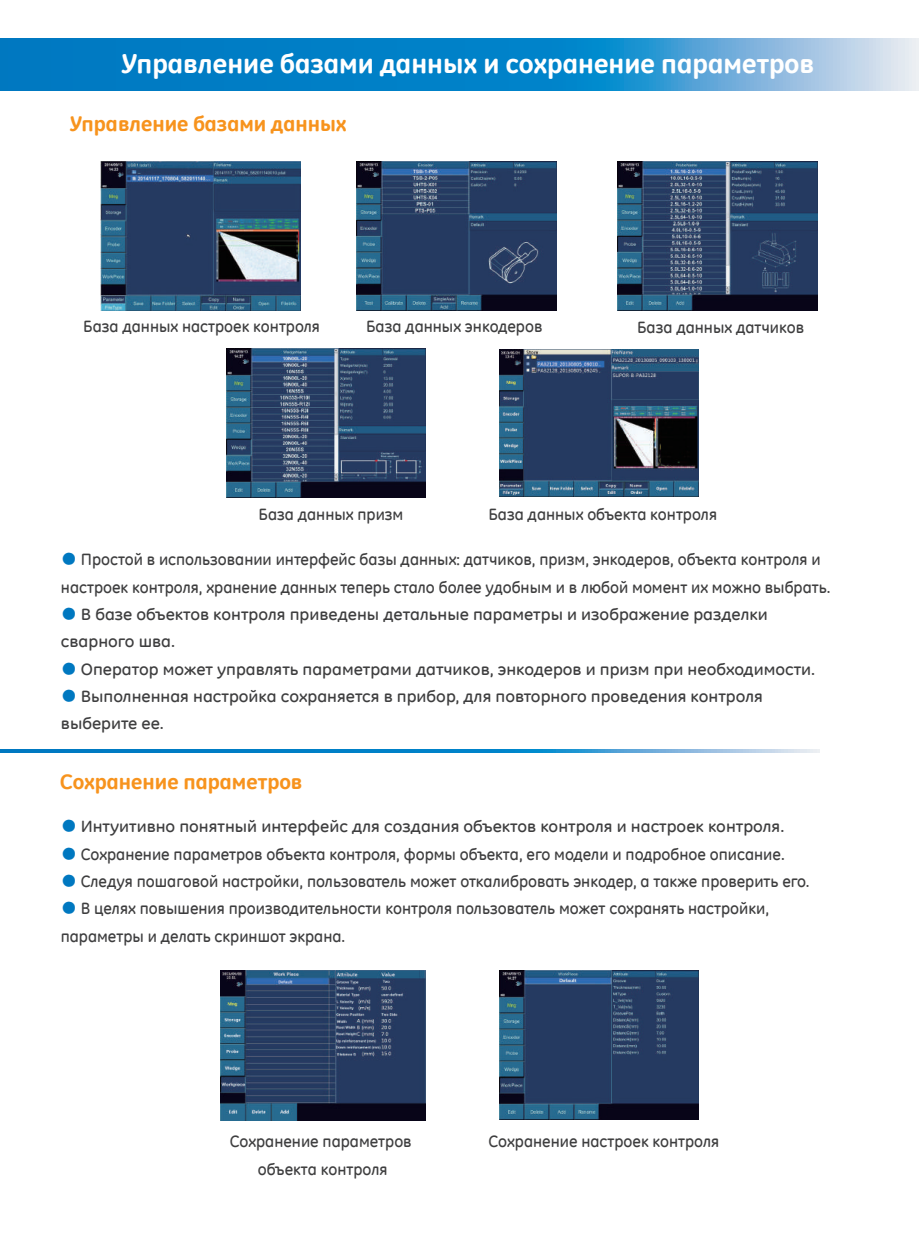
<style>
.page{position:relative;width:919px;height:1238px;background:#fff}
.page>*{position:absolute;margin:0;border:0;box-sizing:border-box;transform-origin:0 0}
.t1{font:800 27px "GE Inspira";color:#fff}
.t2{font:800 21px "GE Inspira";color:#f7931d}
.t3{font:500 16.5px/27.3px "GE Inspira";color:#3e3e3f}
.t4{font:500 16.5px/27.3px "GE Inspira";color:#3e3e3f;scale:1.08 1}
.s1{font-family:"Adobe Song Std";font-weight:300;color:#0078c0}
</style>
<div class="page">
<svg style="left:0;top:38px;width:918px;height:52px;background:#2b92ce"></svg>
<img style="left:220px;top:970px;width:205px;height:149px">
<img style="left:499px;top:350px;width:200px;height:146px">
<svg style="left:0;top:749px;width:819px;height:3px;background:#2b92ce"></svg>
<img style="left:499px;top:970px;width:200px;height:149px">
<img style="left:617px;top:161px;width:200px;height:149px">
<img style="left:226px;top:348px;width:200px;height:149px">
<img style="left:357px;top:161px;width:199px;height:149px">
<img style="left:100px;top:161px;width:200px;height:149px">
<h1 class="t1" style="left:122px;top:47px;width:694px">Управление базами данных и сохранение параметров</h1>
<p class="t2" style="left:70px;top:111px;width:278px">Управление базами данных</p>
<p class="t3" style="left:83px;top:312px;width:238px">База данных настроек контроля</p>
<p class="t3" style="left:366px;top:312px;width:178px">База данных энкодеров</p>
<p class="t3" style="left:637px;top:313px;width:168px">База данных датчиков</p>
<p class="t3" style="left:258px;top:500px;width:146px">База данных призм</p>
<p class="t3" style="left:488px;top:500px;width:230px">База данных объекта контроля</p>
<p class="t3" style="left:61px;top:545px;width:771px"><span class="s1">●</span> Простой в использовании интерфейс базы данных: датчиков, призм, энкодеров, объекта контроля и настроек контроля, хранение данных теперь стало более удобным и в любой момент их можно выбрать.</p>
<p class="t4" style="left:61px;top:600px;width:656px"><span class="s1">●</span> В базе объектов контроля приведены детальные параметры и изображение разделки сварного шва.</p>
<p class="t4" style="left:61px;top:655px;width:699px"><span class="s1">●</span> Оператор может управлять параметрами датчиков, энкодеров и призм при необходимости.</p>
<p class="t4" style="left:61px;top:682px;width:651px"><span class="s1">●</span> Выполненная настройка сохраняется в прибор, для повторного проведения контроля выберите ее.</p>
<p class="t2" style="left:60px;top:768px;width:244px">Сохранение параметров</p>
<p class="t4" style="left:61px;top:812px;width:671px"><span class="s1">●</span> Интуитивно понятный интерфейс для создания объектов контроля и настроек контроля.</p>
<p class="t3" style="left:61px;top:840px;width:725px"><span class="s1">●</span> Сохранение параметров объекта контроля, формы объекта, его модели и подробное описание.</p>
<p class="t3" style="left:61px;top:867px;width:750px"><span class="s1">●</span> Следуя пошаговой настройки, пользователь может откалибровать энкодер, а также проверить его.</p>
<p class="t3" style="left:61px;top:894px;width:709px"><span class="s1">●</span> В целях повышения производительности контроля пользователь может сохранять настройки, параметры и делать скриншот экрана.</p>
<p class="t3" style="left:230px;top:1127px;width:183px;text-align:center">Сохранение параметров объекта контроля</p>
<p class="t3" style="left:488px;top:1126px;width:232px">Сохранение настроек контроля</p>
</div>
